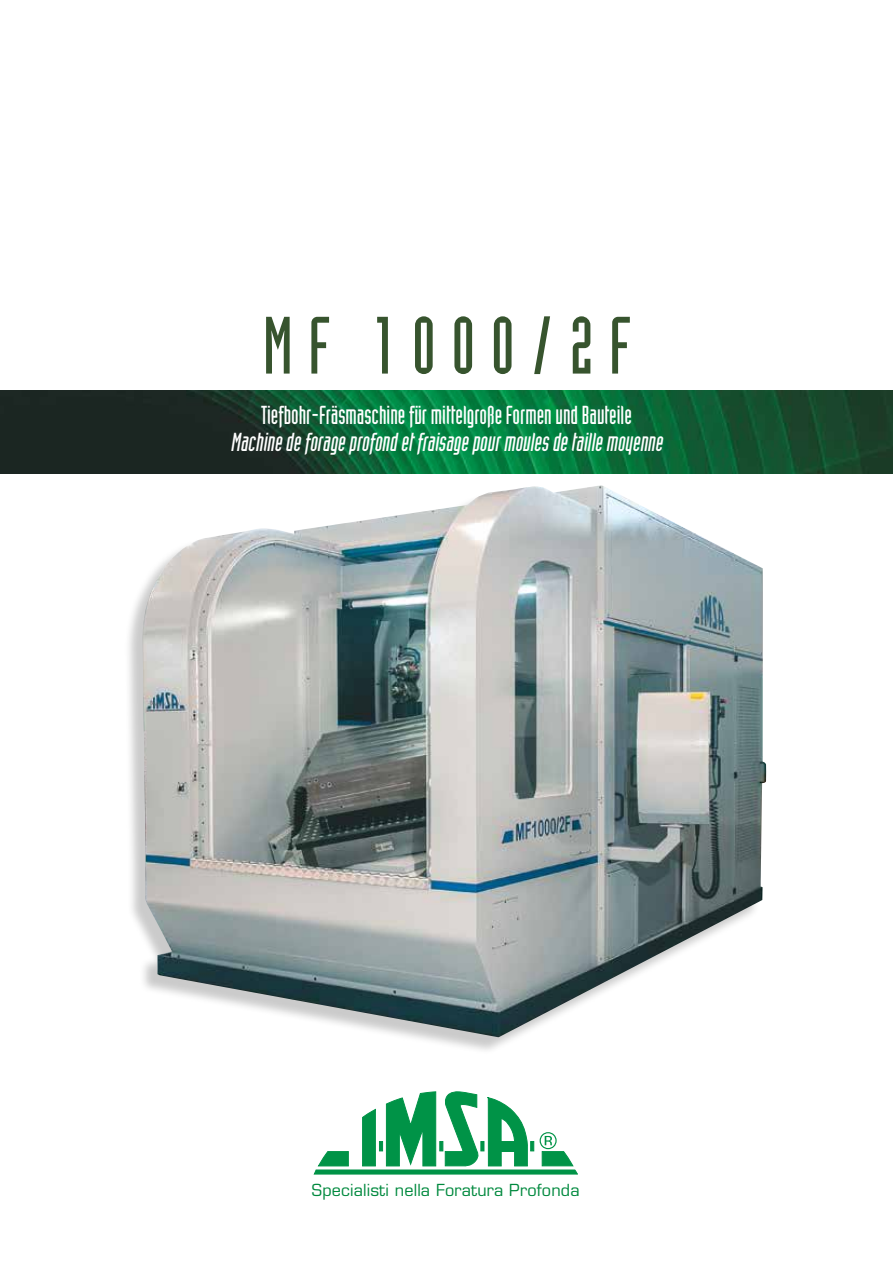
<style>
.page{position:relative;width:893px;height:1263px;background:#fff}
.page>*{position:absolute;margin:0;border:0;box-sizing:border-box;transform-origin:0 0}
.t1{font:79.5px "Industria LT Std Solid";letter-spacing:.2em;color:#37542e}
.t2{font:italic 25.5px "Industria LT Std Solid";color:#fff}
.t3{font:25.5px "Industria LT Std Solid";color:#fff}
.t4{font:16.2px "Eurostile LT Std";letter-spacing:.01em;color:#00893e}
</style>
<div class="page">
<img style="left:0;top:390px;width:893px;height:83px">
<svg style="left:314px;top:1091px;width:264px;height:83px"></svg>
<div style="left:124px;top:487px;width:639px;height:568px;background:#000;opacity:.21"></div>
<img style="left:142px;top:485px;width:624px;height:552px">
<h1 class="t1" style="left:263px;top:302px;width:368px">MF 1000/2F</h1>
<p class="t3" style="left:261px;top:401px;width:372px">Tiefbohr-Fräsmaschine für mittelgroße Formen und Bauteile</p>
<p class="t2" style="left:231px;top:428px;width:438px">Machinedeforageprofondetfraisagepourmoulesdetaillemoyenne</p>
<p class="t4" style="left:312px;top:1180px;width:269px">Specialisti nella Foratura Profonda</p>
</div>
